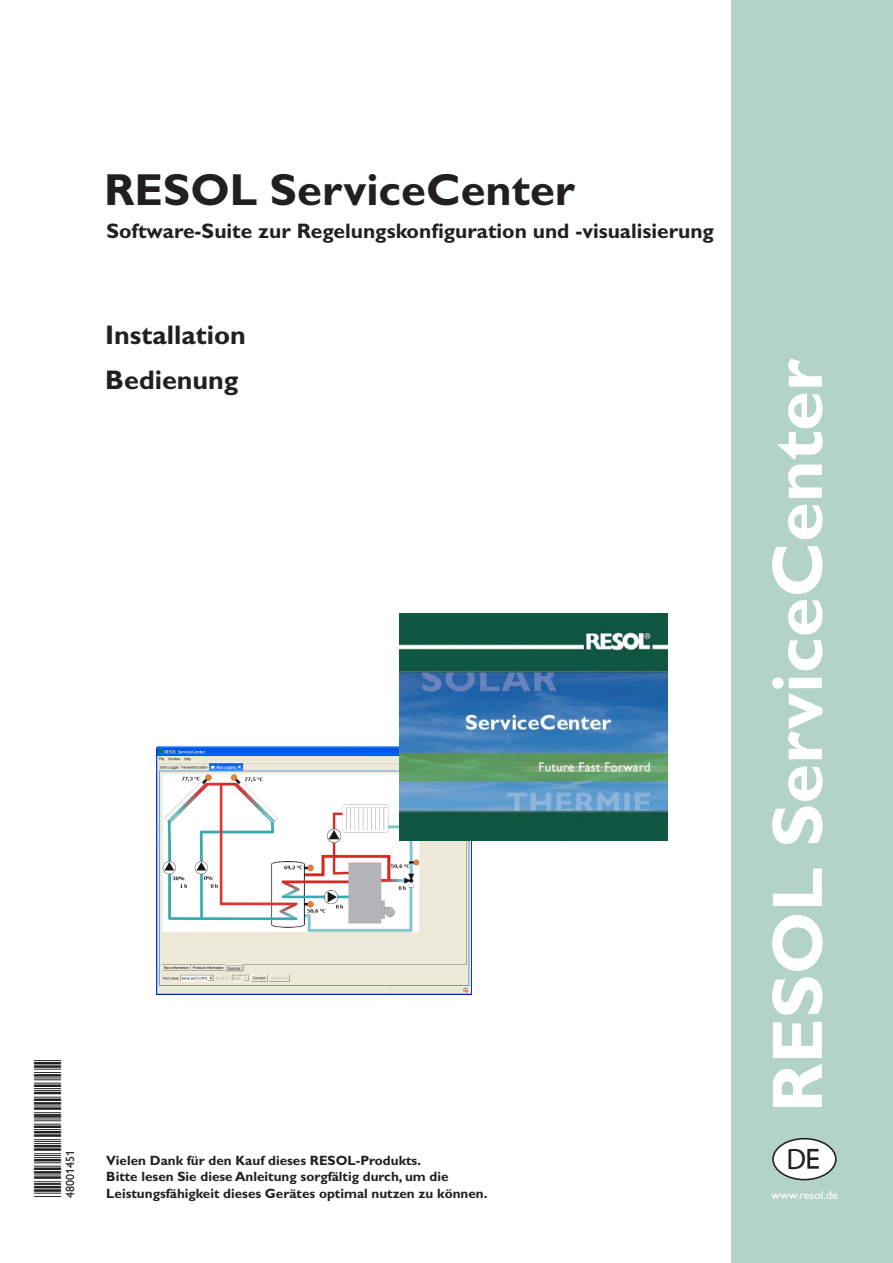
<style>
.page{position:relative;width:893px;height:1263px;background:#fff}
.page>*{position:absolute;margin:0;border:0;box-sizing:border-box;transform-origin:0 0}
.t1{font:700 72px "Gill Alt One";color:#fff}
.t2{font:700 45px "Gill Alt One";color:#231f20}
.t3{font:36px "Free 3 of 9 Extended";color:#231f20}
.t4{font:29.55px "Myriad";color:#231f20}
.t5{font:700 27px/44.4px "Gill Alt One";color:#231f20}
.t6{font:700 21px "Gill Alt One";color:#231f20}
.t7{font:700 13.5px/16.2px "Gill Alt One";color:#231f20}
.t8{font:12px "Gill Alt One";color:#fff}
.t9{font:12px "Gill Alt One";color:#231f20}
</style>
<div class="page">
<img style="left:156px;top:746px;width:315px;height:248px">
<div style="left:731px;top:0;width:162px;height:1263px;background:#b2d3c5"></div>
<img style="left:400px;top:614px;width:268px;height:226px">
<div style="left:773px;top:1139px;width:63px;height:40px;background:#fff;border-radius:50%"></div>
<div style="left:772px;top:1138px;width:65px;height:42px;border:2px solid #231f20;border-radius:50%"></div>
<svg style="left:807px;top:1149px;width:12px;height:20px"></svg>
<h2 class="t2" style="left:104px;top:163px;width:472px">RESOL ServiceCenter</h2>
<h3 class="t6" style="left:106px;top:219px;width:609px">Software-Suite zur Regelungskonfiguration und -visualisierung</h3>
<h3 class="t5" style="left:105px;top:313px;width:142px">Installation<br>Bedienung</h3>
<h1 class="t1" style="left:755px;top:1112px;width:755px;rotate:-90deg">RESOL ServiceCenter</h1>
<h3 class="t3" style="left:28px;top:1197px;width:139px;rotate:-90deg">*48001451*</h3>
<p class="t9" style="left:63px;top:1198px;width:49px;rotate:-90deg">48001451</p>
<h3 class="t4" style="left:787px;top:1144px;width:21px">D</h3>
<p class="t7" style="left:106px;top:1152px;width:383px">Vielen Dank für den Kauf dieses RESOL-Produkts.<br>Bitte lesen Sie diese Anleitung sorgfältig durch, um die<br>Leistungsfähigkeit dieses Gerätes optimal nutzen zu können.</p>
<p class="t8" style="left:771px;top:1188px;width:68px">www.resol.de</p>
</div>
